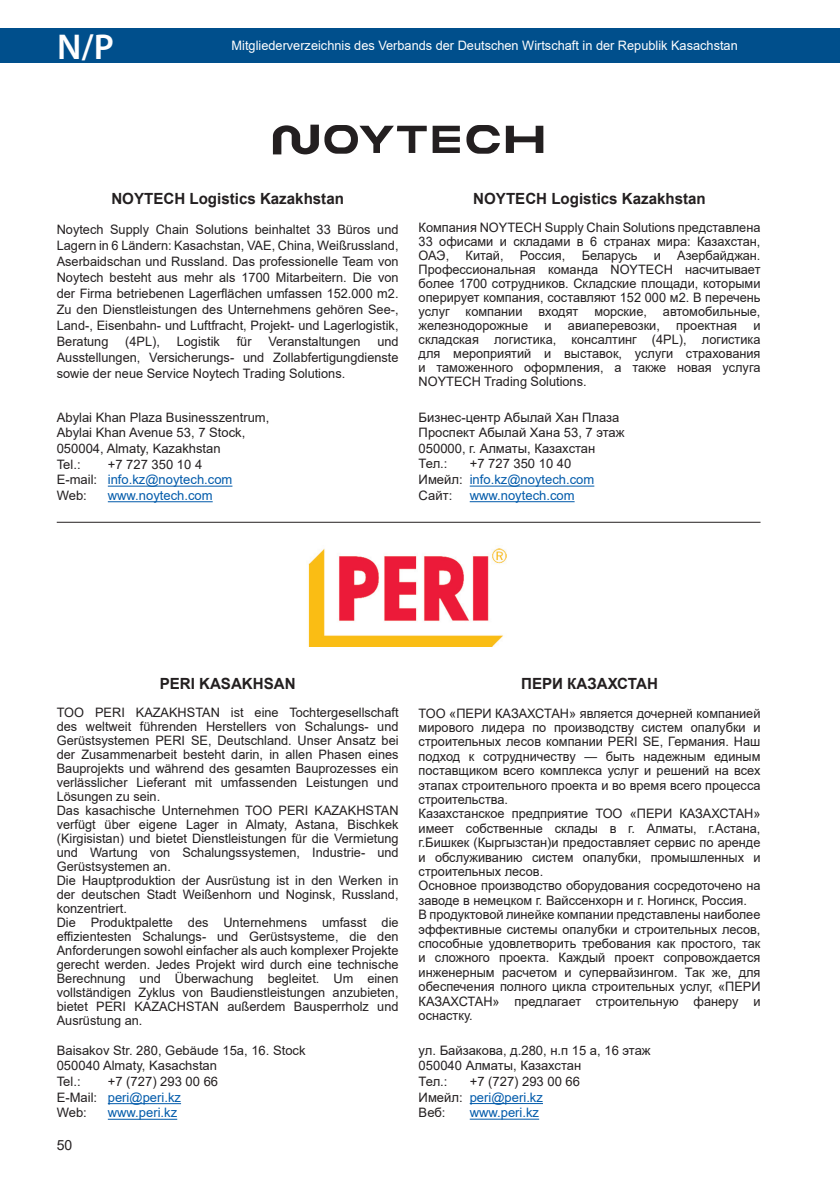
<style>
.page{position:relative;width:840px;height:1191px;background:#fff}
.page>*{position:absolute;margin:0;border:0;box-sizing:border-box;transform-origin:0 0}
.t1{font:600 36px "Myriad Pro";color:#fff}
.t2{font:700 15.4px "Arial";color:#231f20}
.t3{font:14px "Arial";color:#231f20}
.t4{font:13px/14px "Arial";color:#231f20}
.t5{font:13px "Arial";color:#fff}
.t6{font:13px "Arial";color:#015aaa}
.s1{color:#015aaa}
</style>
<div class="page">
<hr style="left:839px;top:28px;width:1px;height:34px;background:#004f8c">
<div style="left:0;top:28px;width:839px;height:34px;background:#004f8c"></div>
<hr style="left:57px;top:522px;width:703px;height:1px;background:#231f20">
<svg style="left:505px;top:126px;width:38px;height:27px"></svg>
<svg style="left:466px;top:125px;width:33px;height:29px"></svg>
<svg style="left:432px;top:126px;width:27px;height:27px"></svg>
<svg style="left:273px;top:125px;width:153px;height:29px"></svg>
<hr style="left:108px;top:485px;width:124px;height:1px;background:#015aaa">
<hr style="left:108px;top:501px;width:104px;height:1px;background:#015aaa">
<hr style="left:469px;top:485px;width:125px;height:1px;background:#015aaa">
<hr style="left:469px;top:501px;width:105px;height:1px;background:#015aaa">
<hr style="left:108px;top:1103px;width:73px;height:1px;background:#015aaa">
<hr style="left:108px;top:1118px;width:69px;height:1px;background:#015aaa">
<hr style="left:469px;top:1103px;width:73px;height:1px;background:#015aaa">
<hr style="left:469px;top:1118px;width:70px;height:1px;background:#015aaa">
<img style="left:308px;top:548px;width:199px;height:98px">
<h1 class="t1" style="left:57px;top:24px;width:58px">N/P</h1>
<p class="t5" style="left:231px;top:37px;width:507px">Mitgliederverzeichnis des Verbands der Deutschen Wirtschaft in der Republik Kasachstan</p>
<p class="t2" style="left:111px;top:188px;width:234px">NOYTECH Logistics Kazakhstan</p>
<p class="t4" style="left:57px;top:221px;width:343px;line-height:16px;text-align:justify">Noytech Supply Chain Solutions beinhaltet 33 Büros und Lagern in 6 Ländern: Kasachstan, VAE, China, Weißrussland, Aserbaidschan und Russland. Das professionelle Team von Noytech besteht aus mehr als 1700 Mitarbeitern. Die von der Firma betriebenen Lagerflächen umfassen 152.000 m2.<br>Zu den Dienstleistungen des Unternehmens gehören See-, Land-, Eisenbahn- und Luftfracht, Projekt- und Lagerlogistik, Beratung</p>
<p class="t4" style="left:125px;top:334px;width:36px">(4PL),</p>
<p class="t4" style="left:177px;top:334px;width:45px">Logistik</p>
<p class="t4" style="left:236px;top:334px;width:16px">für</p>
<p class="t4" style="left:268px;top:334px;width:94px">Veranstaltungen</p>
<p class="t4" style="left:57px;top:333px;width:343px;line-height:16px;text-align:justify;text-indent:320px">und Ausstellungen, Versicherungs- und Zollabfertigungdienste sowie der neue Service Noytech Trading Solutions.</p>
<p class="t4" style="left:57px;top:409px;width:214px;line-height:15.6px">Abylai Khan Plaza Businesszentrum,<br>Abylai Khan Avenue 53, 7 Stock,<br>050004, Almaty, Kazakhstan<br>Tel.:</p>
<p class="t4" style="left:57px;top:456px;width:177px;line-height:15.6px;text-indent:51px">+7 727 350 10 4<br>E-mail: <span class="s1">info.kz@noytech.com<br></span>Web:</p>
<p class="t6" style="left:108px;top:486px;width:106px">www.noytech.com</p>
<p class="t2" style="left:473px;top:188px;width:234px">NOYTECH Logistics Kazakhstan</p>
<p class="t4" style="left:418px;top:220px;width:343px;text-align:justify">Компания NOYTECH Supply Chain Solutions представлена 33 офисами и складами в 6 странах мира: Казахстан, ОАЭ,</p>
<p class="t4" style="left:418px;top:248px;width:343px;text-align:justify;text-indent:258px">Азербайджан.<br>Профессиональная команда NOYTECH насчитывает более 1700 сотрудников. Складские площади, которыми оперирует компания, составляют 152 000 м2. В перечень услуг компании входят морские, автомобильные, железнодорожные</p>
<p class="t4" style="left:465px;top:248px;width:39px">Китай,</p>
<p class="t4" style="left:519px;top:248px;width:47px">Россия,</p>
<p class="t4" style="left:581px;top:248px;width:57px">Беларусь</p>
<p class="t4" style="left:653px;top:248px;width:9px">и</p>
<p class="t4" style="left:544px;top:318px;width:9px">и</p>
<p class="t4" style="left:567px;top:318px;width:93px">авиаперевозки,</p>
<p class="t4" style="left:676px;top:318px;width:62px">проектная</p>
<p class="t4" style="left:418px;top:318px;width:343px;text-align:justify;text-indent:334px">и складская логистика, консалтинг (4PL), логистика для мероприятий и выставок, услуги страхования и таможенного оформления, а также новая услуга NOYTECH Trading Solutions.</p>
<p class="t4" style="left:418px;top:409px;width:207px;line-height:15.6px">Бизнес-центр Абылай Хан Плаза<br>Проспект Абылай Хана 53, 7 этаж<br>050000, г. Алматы, Казахстан<br>Тел.:</p>
<p class="t4" style="left:418px;top:456px;width:177px;line-height:15.6px;text-indent:51px">+7 727 350 10 40<br>Имейл: <span class="s1">info.kz@noytech.com<br></span>Сайт:</p>
<p class="t6" style="left:469px;top:486px;width:106px">www.noytech.com</p>
<p class="t2" style="left:160px;top:673px;width:137px">PERI KASAKHSAN</p>
<p class="t4" style="left:57px;top:705px;width:343px">TOO PERI KAZAKHSTAN ist eine Tochtergesellschaft des weltweit führenden Herstellers von Schalungs- und Gerüstsystemen PERI SE, Deutschland. Unser Ansatz bei der Zusammenarbeit besteht darin, in allen Phasen eines Bauprojekts und während des gesamten Bauprozesses ein verlässlicher Lieferant mit umfassenden Leistungen und Lösungen zu sein.<br>Das kasachische Unternehmen TOO PERI KAZAKHSTAN verfügt über eigene Lager in Almaty, Astana, Bischkek (Kirgisistan) und bietet Dienstleistungen für die Vermietung und Wartung von Schalungssystemen, Industrie- und Gerüstsystemen an.<br>Die Hauptproduktion der Ausrüstung ist in den Werken in der deutschen Stadt Weißenhorn und Noginsk, Russland, konzentriert.<br>Die Produktpalette des Unternehmens umfasst die effizientesten Schalungs- und Gerüstsysteme, die den Anforderungen sowohl einfacher als auch komplexer Projekte gerecht werden. Jedes Projekt wird durch eine technische Berechnung und Überwachung begleitet. Um einen vollständigen Zyklus von Baudienstleistungen anzubieten, bietet PERI KAZACHSTAN außerdem Bausperrholz und Ausrüstung an.</p>
<p class="t4" style="left:57px;top:1042px;width:250px;line-height:15.6px">Baisakov Str. 280, Gebäude 15a, 16. Stock<br>050040 Almaty, Kasachstan<br>Tel.:</p>
<p class="t4" style="left:57px;top:1073px;width:163px;line-height:15.6px;text-indent:51px">+7 (727) 293 00 66<br>E-Mail: <span class="s1">peri@peri.kz<br></span>Web:</p>
<p class="t6" style="left:108px;top:1103px;width:71px">www.peri.kz</p>
<p class="t3" style="left:57px;top:1135px;width:17px">50</p>
<p class="t2" style="left:521px;top:673px;width:138px">ПЕРИ КАЗАХСТАН</p>
<p class="t4" style="left:418px;top:705px;width:343px">ТОО «ПЕРИ КАЗАХСТАН» является дочерней компанией мирового лидера по производству систем опалубки и строительных лесов компании PERI SE, Германия. Наш подход к сотрудничеству — быть надежным единым поставщиком всего комплекса услуг и решений на всех этапах строительного проекта и во время всего процесса строительства.<br>Казахстанское предприятие ТОО «ПЕРИ КАЗАХСТАН» имеет собственные склады в г. Алматы, г.Астана, г.Бишкек (Кыргызстан)и предоставляет сервис по аренде и обслуживанию систем опалубки, промышленных и строительных лесов.<br>Основное производство оборудования сосредоточено на заводе в немецком г. Вайссенхорн и г. Ногинск, Россия.<br>В продуктовой линейке компании представлены наиболее эффективные системы опалубки и строительных лесов, способные удовлетворить требования как простого, так и сложного проекта. Каждый проект сопровождается инженерным расчетом и супервайзингом. Так же, для обеспечения полного цикла строительных услуг, «ПЕРИ КАЗАХСТАН» предлагает строительную фанеру и оснастку.</p>
<p class="t4" style="left:418px;top:1042px;width:233px;line-height:15.6px">ул. Байзакова, д.280, н.п 15 а, 16 этаж<br>050040 Алматы, Казахстан<br>Тел.:</p>
<p class="t4" style="left:418px;top:1073px;width:163px;line-height:15.6px;text-indent:51px">+7 (727) 293 00 66<br>Имейл: <span class="s1">peri@peri.kz<br></span>Веб:</p>
<p class="t6" style="left:469px;top:1103px;width:71px">www.peri.kz</p>
</div>
